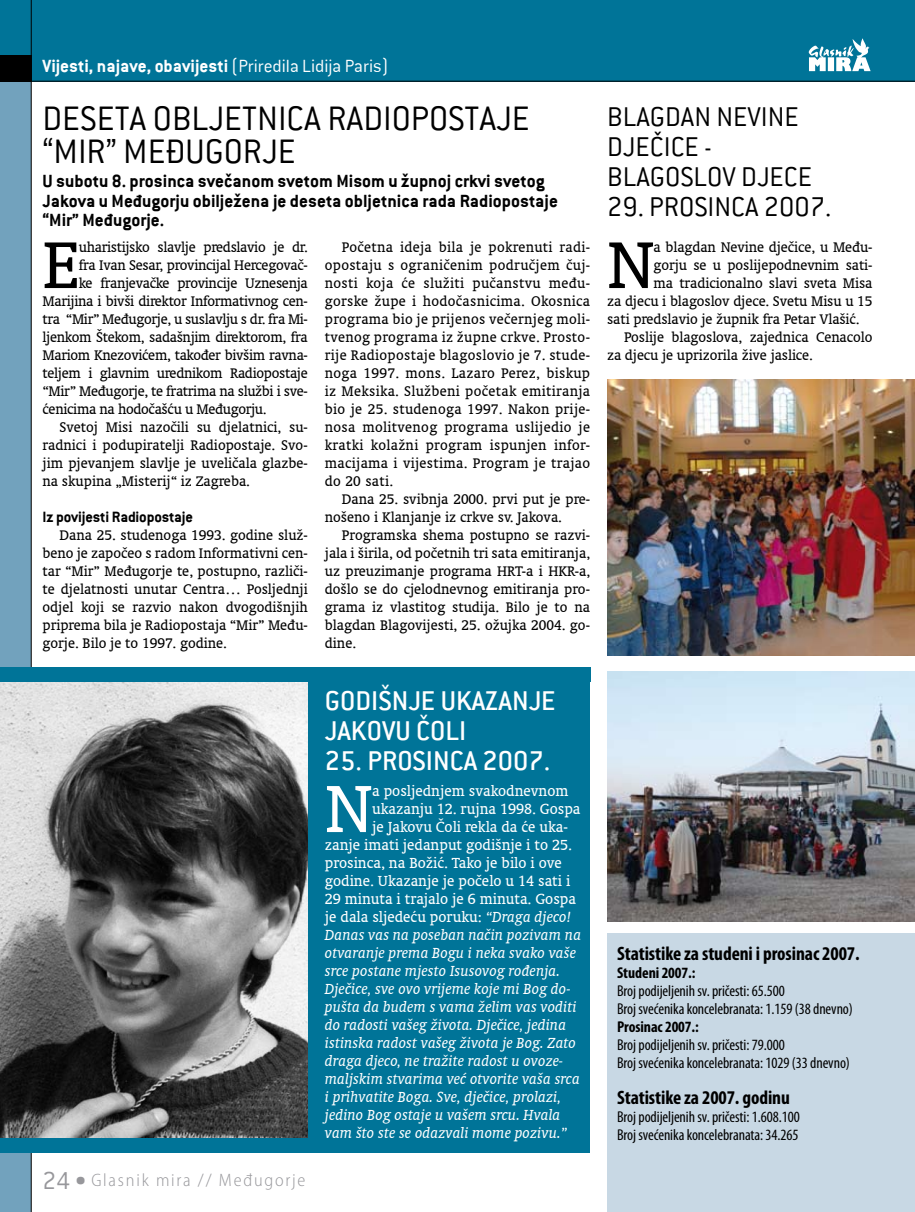
<style>
.page{position:relative;width:915px;height:1212px;background:#fff}
.page>*{position:absolute;margin:0;border:0;box-sizing:border-box;transform-origin:0 0}
.t1{font:75.9px "Oranda L2";color:#fff}
.t2{font:75.15px "Oranda L2";color:#000}
.t3{font:300 37.5px "Conduit ITC";color:#000}
.t4{font:300 30px "Conduit ITC";color:#000}
.t5{font:500 30px/30px "Conduit ITC";color:#fff}
.t6{font:700 19.5px/19.5px "Conduit ITC";color:#000}
.t7{font:700 condensed 19.5px "Myriad Pro";letter-spacing:-.005em;color:#000}
.t8{font:700 19.5px "Conduit ITC";color:#fff}
.t9{font:300 semi-condensed 18px "Myriad Pro";letter-spacing:.1em;color:#97979b}
.t10{font:italic 16.5px "Oranda L2";color:#fff}
.t11{font:16.5px "Oranda L2";color:#fff}
.t12{font:700 16.5px "Conduit ITC";letter-spacing:-.01em;color:#000}
.t13{font:15.75px/18px "Oranda L2";letter-spacing:-.005em;color:#000;text-align:justify}
.t14{font:condensed 15.75px/18px "Myriad Pro";letter-spacing:-.005em;color:#000}
.t15{font:700 condensed 15.75px "Myriad Pro";letter-spacing:-.005em;color:#000}
.s1{font-weight:300}
.s2{font-family:"Conduit ITC";font-stretch:normal;font-size:27px}
.s3{font-style:italic}
</style>
<div class="page">
<div style="left:0;top:81px;width:31px;height:1131px;background:#72a2bd"></div>
<div style="left:0;top:0;width:914px;height:81px;background:#007498"></div>
<div style="left:0;top:55px;width:31px;height:26px;background:#000"></div>
<hr style="left:31px;top:81px;width:883px;height:1px;background:#000">
<hr style="left:31px;top:0;width:1px;height:1212px;background:#000">
<svg style="left:808px;top:38px;width:62px;height:33px"></svg>
<div style="left:607px;top:934px;width:307px;height:278px;background:#c8d8e4"></div>
<img style="left:607px;top:379px;width:307px;height:277px">
<img style="left:607px;top:672px;width:307px;height:250px">
<div style="left:308px;top:682px;width:282px;height:470px;background:#007498"></div>
<img style="left:0;top:682px;width:308px;height:456px">
<div style="left:0;top:667px;width:590px;height:15px;background:#007498"></div>
<div style="left:0;top:1138px;width:310px;height:14px;background:#007498"></div>
<p class="t8" style="left:43px;top:55px;width:347px">Vijesti, najave, obavijesti <span class="s1">(PRIREDILA LIDIJA PARIS)</span></p>
<h3 class="t3" style="left:43px;top:98px;width:18px">DESETA</h3>
<h3 class="t3" style="left:153px;top:98px;width:18px">OBLJETNICA</h3>
<h3 class="t3" style="left:327px;top:98px;width:37px">RADIOPOSTAJE</h3>
<h3 class="t3" style="left:43px;top:131px;width:125px">“MIR” MEĐUGORJE</h3>
<p class="t6" style="left:43px;top:171px;width:516px">U subotu 8. prosinca svečanom svetom Misom u župnoj crkvi svetog<br>Jakova u Međugorju obilježena je deseta obljetnica rada Radiopostaje “Mir” Međugorje.</p>
<h2 class="t2" style="left:43px;top:219px;width:39px">E</h2>
<p class="t13" style="left:79px;top:238px;width:230px">uharistijsko slavlje predslavio je dr.</p>
<p class="t13" style="left:79px;top:256px;width:230px">fra Ivan Sesar, provincijal Hercegovač-</p>
<p class="t13" style="left:79px;top:274px;width:230px">ke franjevačke provincije Uznesenja</p>
<p class="t13" style="left:43px;top:292px;width:267px">Marijina i bivši direktor Informativnog cen-</p>
<p class="t13" style="left:43px;top:310px;width:267px">tra “Mir” Međugorje, u suslavlju s dr. fra Mi-</p>
<p class="t13" style="left:43px;top:328px;width:267px">ljenkom Štekom, sadašnjim direktorom, fra</p>
<p class="t13" style="left:43px;top:346px;width:267px">Mariom Knezovićem, također bivšim ravna-</p>
<p class="t13" style="left:43px;top:364px;width:267px">teljem i glavnim urednikom Radiopostaje</p>
<p class="t13" style="left:43px;top:382px;width:267px">“Mir” Međugorje, te fratrima na službi i sve-</p>
<p class="t13" style="left:43px;top:400px;width:225px">ćenicima na hodočašću u Međugorju.</p>
<p class="t13" style="left:60px;top:418px;width:250px">Svetoj Misi nazočili su djelatnici, su-</p>
<p class="t13" style="left:43px;top:436px;width:267px">radnici i podupiratelji Radiopostaje. Svo-</p>
<p class="t13" style="left:43px;top:454px;width:267px">jim pjevanjem slavlje je uveličala glazbe-</p>
<p class="t13" style="left:43px;top:472px;width:209px">na skupina „Misterij“ iz Zagreba.</p>
<p class="t12" style="left:43px;top:507px;width:152px">Iz povijesti Radiopostaje</p>
<p class="t13" style="left:43px;top:526px;width:267px;text-indent:17px">Dana 25. studenoga 1993. godine služ&shy;beno je započeo s radom Informativni cen&shy;tar “Mir” Međugorje te, postupno, različi&shy;te djelatnosti unutar Centra… Posljednji odjel koji se razvio nakon dvogodišnjih priprema bila je Radiopostaja “Mir” Među&shy;gorje. Bilo je to 1997. godine.</p>
<p class="t9" style="left:43px;top:1170px;width:264px"><span class="s2">24 •</span> Glasnik mira // Međugorje</p>
<p class="t13" style="left:325px;top:238px;width:267px;text-indent:17px">Početna ideja bila je pokrenuti radi&shy;opostaju s ograničenim područjem čuj&shy;nosti koja će služiti pučanstvu među&shy;gorske župe i hodočasnicima. Okosnica programa bio je prijenos večernjeg moli&shy;tvenog programa iz župne crkve. Prosto&shy;rije Radiopostaje blagoslovio je 7. stude&shy;noga 1997. mons. Lazaro Perez, biskup iz Meksika. Službeni početak emitiranja bio je 25. studenoga 1997. Nakon prije&shy;nosa molitvenog programa uslijedio je kratki kolažni program ispunjen infor&shy;macijama i vijestima. Program je trajao do 20 sati.</p>
<p class="t13" style="left:325px;top:490px;width:267px;text-indent:17px">Dana 25. svibnja 2000. prvi put je pre&shy;nošeno i Klanjanje iz crkve sv. Jakova.</p>
<p class="t13" style="left:325px;top:526px;width:267px;text-indent:17px">Programska shema postupno se razvi&shy;jala i širila, od početnih tri sata emitiranja, uz preuzimanje programa HRT-a i HKR-a, došlo se do cjelodnevnog emitiranja pro&shy;grama iz vlastitog studija. Bilo je to na blagdan Blagovijesti, 25. ožujka 2004. go&shy;dine.</p>
<h3 class="t5" style="left:325px;top:685px;width:232px">GODIŠNJE UKAZANJE<br>JAKOVU ČOLI</h3>
<h3 class="t5" style="left:325px;top:745px;width:227px">25. PROSINCA 2007.</h3>
<h1 class="t1" style="left:325px;top:763px;width:49px">N</h1>
<p class="t11" style="left:372px;top:781px;width:198px">a posljednjem svakodnevnom</p>
<p class="t11" style="left:372px;top:799px;width:210px">ukazanju 12. rujna 1998. Gospa</p>
<p class="t11" style="left:372px;top:817px;width:197px">je Jakovu Čoli rekla da će uka-</p>
<p class="t11" style="left:325px;top:835px;width:248px">zanje imati jedanput godišnje i to 25.</p>
<p class="t11" style="left:325px;top:853px;width:238px">prosinca, na Božić. Tako je bilo i ove</p>
<p class="t11" style="left:325px;top:871px;width:247px">godine. Ukazanje je počelo u 14 sati i</p>
<p class="t11" style="left:325px;top:889px;width:252px">29 minuta i trajalo je 6 minuta. Gospa</p>
<p class="t11" style="left:325px;top:907px;width:247px">je dala sljedeću poruku: <span class="s3">“Draga djeco!</span></p>
<p class="t10" style="left:325px;top:925px;width:258px">Danas vas na poseban način pozivam na</p>
<p class="t10" style="left:325px;top:943px;width:253px">otvaranje prema Bogu i neka svako vaše</p>
<p class="t10" style="left:325px;top:961px;width:237px">srce postane mjesto Isusovog rođenja.</p>
<p class="t10" style="left:325px;top:979px;width:247px">Dječice, sve ovo vrijeme koje mi Bog do-</p>
<p class="t10" style="left:325px;top:997px;width:253px">pušta da budem s vama želim vas voditi</p>
<p class="t10" style="left:325px;top:1015px;width:243px">do radosti vašeg života. Dječice, jedina</p>
<p class="t10" style="left:325px;top:1033px;width:253px">istinska radost vašeg života je Bog. Zato</p>
<p class="t10" style="left:325px;top:1051px;width:239px">draga djeco, ne tražite radost u ovoze-</p>
<p class="t10" style="left:325px;top:1069px;width:256px">maljskim stvarima već otvorite vaša srca</p>
<p class="t10" style="left:325px;top:1087px;width:238px">i prihvatite Boga. Sve, dječice, prolazi,</p>
<p class="t10" style="left:325px;top:1105px;width:237px">jedino Bog ostaje u vašem srcu. Hvala</p>
<p class="t10" style="left:325px;top:1123px;width:244px">vam što ste se odazvali mome pozivu.”</p>
<h3 class="t4" style="left:607px;top:100px;width:31px">BLAGDAN</h3>
<h3 class="t4" style="left:716px;top:100px;width:31px">NEVINE</h3>
<h3 class="t4" style="left:607px;top:130px;width:14px">DJEČICE</h3>
<h3 class="t4" style="left:704px;top:130px;width:9px">-</h3>
<h3 class="t4" style="left:607px;top:160px;width:16px">BLAGOSLOV</h3>
<h3 class="t4" style="left:741px;top:160px;width:15px">DJECE</h3>
<h3 class="t4" style="left:607px;top:190px;width:226px">29. PROSINCA 2007.</h3>
<h2 class="t2" style="left:607px;top:219px;width:48px">N</h2>
<p class="t13" style="left:653px;top:238px;width:220px">a blagdan Nevine dječice, u Među-</p>
<p class="t13" style="left:653px;top:256px;width:220px">gorju se u poslijepodnevnim sati-</p>
<p class="t13" style="left:653px;top:274px;width:220px">ma tradicionalno slavi sveta Misa</p>
<p class="t13" style="left:607px;top:292px;width:267px">za djecu i blagoslov djece. Svetu Misu u 15</p>
<p class="t13" style="left:607px;top:310px;width:254px">sati predslavio je župnik fra Petar Vlašić.</p>
<p class="t13" style="left:624px;top:328px;width:250px">Poslije blagoslova, zajednica Cenacolo</p>
<p class="t13" style="left:607px;top:346px;width:207px">za djecu je uprizorila žive jaslice.</p>
<p class="t7" style="left:617px;top:942px;width:244px">Statistike za studeni i prosinac 2007.</p>
<p class="t15" style="left:617px;top:963px;width:80px">Studeni 2007.:</p>
<p class="t14" style="left:617px;top:982px;width:237px">Broj podijeljenih sv. pričesti: 65.500<br>Broj svećenika koncelebranata: 1.159 (38 dnevno)</p>
<p class="t15" style="left:617px;top:1017px;width:83px">Prosinac 2007.:</p>
<p class="t14" style="left:617px;top:1036px;width:234px">Broj podijeljenih sv. pričesti: 79.000<br>Broj svećenika koncelebranata: 1029 (33 dnevno)</p>
<p class="t7" style="left:617px;top:1086px;width:174px">Statistike za 2007. godinu</p>
<p class="t14" style="left:617px;top:1108px;width:184px">Broj podijeljenih sv. pričesti: 1.608.100<br>Broj svećenika koncelebranata: 34.265</p>
</div>
